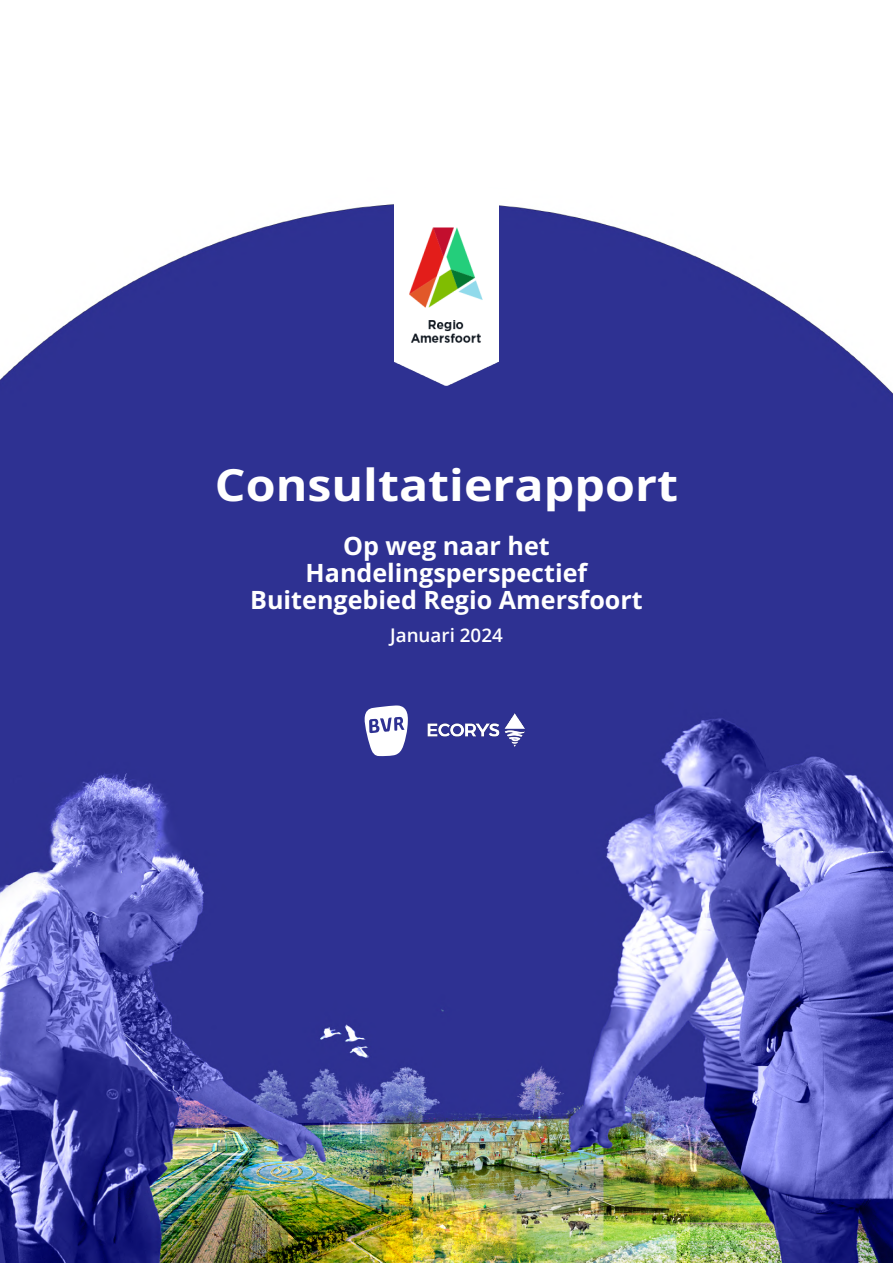
<style>
.page{position:relative;width:893px;height:1263px;background:#fff}
.page>*{position:absolute;margin:0;border:0;box-sizing:border-box;transform-origin:0 0}
.Titel{font:700 43.95px "Open Sans";color:#fff;scale:1.1 1}
.Ondertitel{font:700 25.2px/27.2px "Open Sans";color:#fff;text-align:center}
.Ondertitel-2{font:600 18.9px "Open Sans";color:#fff}
</style>
<div class="page">
<img style="left:0;top:204px;width:893px;height:1059px">
<div style="left:162px;top:425px;width:584px;height:248px;background:#2e3192"></div>
<svg style="left:364px;top:705px;width:44px;height:51px"></svg>
<img style="left:419px;top:708px;width:109px;height:45px">
<img style="left:395px;top:222px;width:103px;height:164px">
<svg style="left:395px;top:204px;width:103px;height:18px"></svg>
<h1 class="Titel" style="left:215px;top:454px;width:422px">Consultatierapport</h1>
<h1 class="Ondertitel" style="left:250px;top:531px;width:394px">Op weg naar het<br>Handelingsperspectief<br>Buitengebied Regio Amersfoort</h1>
<h1 class="Ondertitel-2" style="left:390px;top:622px;width:114px">Januari 2024</h1>
</div>
